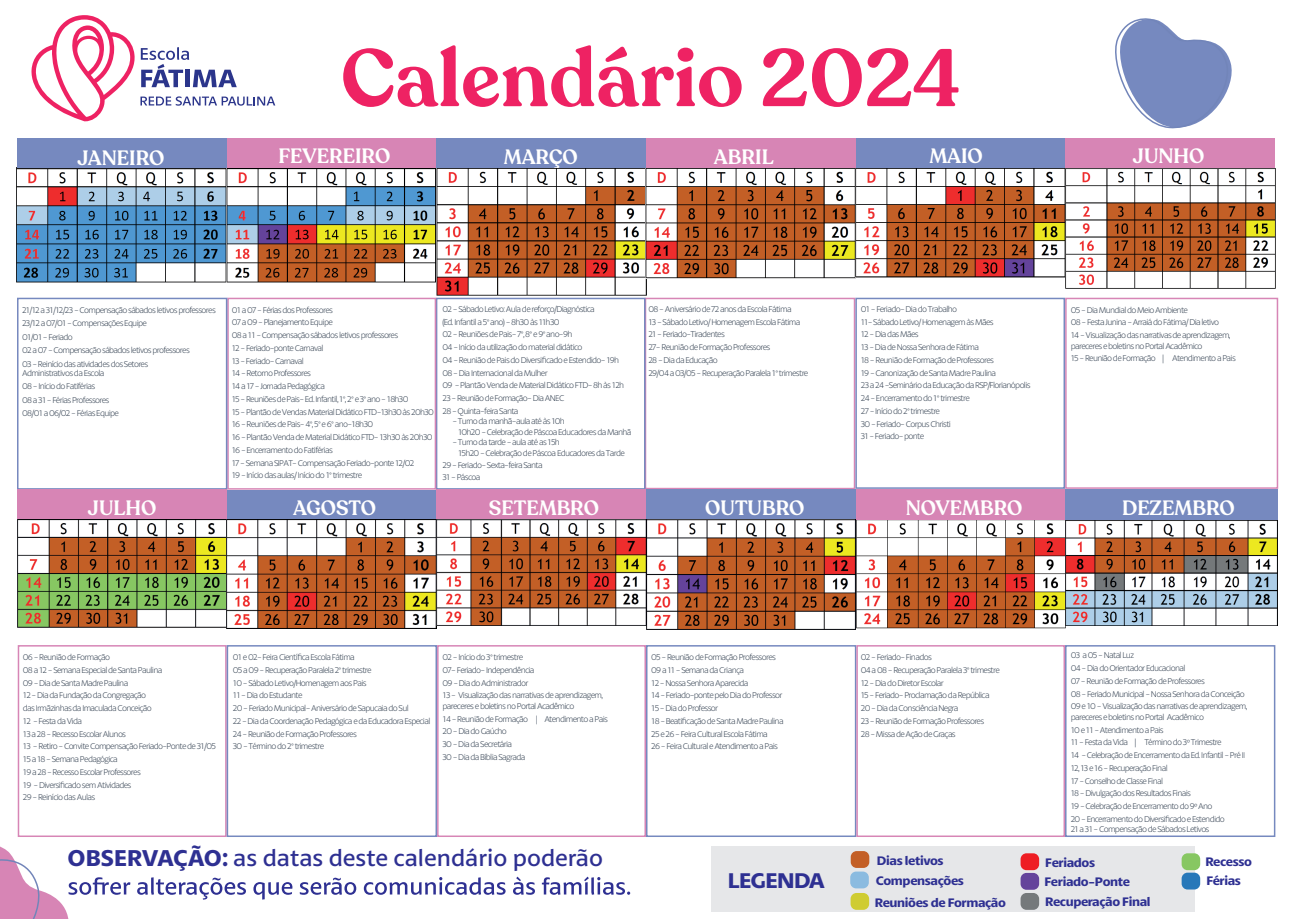
<style>
.page{position:relative;width:1289px;height:919px;background:#fff}
.page>*{position:absolute;margin:0;border:0;box-sizing:border-box;transform-origin:0 0}
.t1{font:600 80.55px "Recoleta";color:#ee2263}
.t2{font:24px "Petala Pro";color:#2e3092}
.t3{font:600 22.35px "Petala Pro";letter-spacing:-.03em;color:#2e3092}
.t4{font:600 20.55px "Recoleta";color:#fff}
.t5{font:600 12.9px/20.2px "Petala Pro";letter-spacing:-.03em;color:#2e3092}
.t6{font:300 8.7px/12.8px "Petala Pro";letter-spacing:-.08em;color:#2d3b4c}
.s1{font-weight:600}
</style>
<div class="page">
<img style="left:855px;top:519px;width:211px;height:110px">
<div style="left:711px;top:846px;width:483px;height:65px;background:#e6e7e9"></div>
<div style="left:644px;top:298px;width:211px;height:191px;border:2px solid #d786b6"></div>
<div style="left:1065px;top:298px;width:213px;height:191px;border:2px solid #d786b6"></div>
<div style="left:436px;top:298px;width:209px;height:191px;border:2px solid #7689bf"></div>
<div style="left:855px;top:298px;width:210px;height:191px;border:2px solid #7689bf"></div>
<div style="left:227px;top:298px;width:209px;height:191px;border:2px solid #d786b6"></div>
<div style="left:18px;top:645px;width:209px;height:191px;border:2px solid #d786b6"></div>
<div style="left:437px;top:645px;width:209px;height:191px;border:2px solid #d786b6"></div>
<div style="left:227px;top:138px;width:209px;height:30px;background:#d785b5"></div>
<div style="left:436px;top:138px;width:211px;height:30px;background:#7689bf"></div>
<div style="left:17px;top:298px;width:210px;height:191px;border:2px solid #7689bf"></div>
<div style="left:227px;top:645px;width:210px;height:191px;border:2px solid #7689bf"></div>
<div style="left:646px;top:645px;width:210px;height:191px;border:2px solid #7689bf"></div>
<div style="left:1064px;top:645px;width:211px;height:191px;border:2px solid #7689bf"></div>
<div style="left:646px;top:138px;width:209px;height:30px;background:#d785b5"></div>
<div style="left:855px;top:138px;width:210px;height:30px;background:#7689bf"></div>
<div style="left:226px;top:489px;width:210px;height:30px;background:#7689bf"></div>
<div style="left:17px;top:489px;width:210px;height:30px;background:#d785b5"></div>
<div style="left:644px;top:489px;width:211px;height:30px;background:#7689bf"></div>
<div style="left:856px;top:645px;width:208px;height:191px;border:2px solid #d786b6"></div>
<div style="left:855px;top:489px;width:210px;height:30px;background:#d785b5"></div>
<div style="left:1064px;top:489px;width:213px;height:30px;background:#7689bf"></div>
<div style="left:850px;top:851px;width:19px;height:16px;background:#c35f26;border-radius:6px"></div>
<div style="left:1020px;top:853px;width:19px;height:17px;background:#ee1d23;border-radius:6px"></div>
<div style="left:1181px;top:853px;width:19px;height:17px;background:#87c762;border-radius:6px"></div>
<div style="left:850px;top:892px;width:19px;height:17px;background:#cfcc32;border-radius:6px"></div>
<div style="left:850px;top:871px;width:18px;height:17px;background:#8bbbe0;border-radius:6px"></div>
<div style="left:1020px;top:872px;width:19px;height:17px;background:#64439b;border-radius:6px"></div>
<div style="left:1020px;top:892px;width:19px;height:17px;background:#75797b;border-radius:6px"></div>
<div style="left:1181px;top:872px;width:19px;height:17px;background:#2778b9;border-radius:6px"></div>
<svg style="left:1115px;top:18px;width:117px;height:111px"></svg>
<svg style="left:0;top:830px;width:630px;height:88px"></svg>
<svg style="left:31px;top:15px;width:244px;height:106px"></svg>
<img style="left:16px;top:167px;width:420px;height:115px">
<div style="left:17px;top:138px;width:209px;height:30px;background:#7689bf"></div>
<img style="left:436px;top:168px;width:211px;height:128px">
<img style="left:646px;top:168px;width:419px;height:110px">
<img style="left:1065px;top:168px;width:209px;height:120px">
<div style="left:1065px;top:138px;width:209px;height:30px;background:#d785b5"></div>
<img style="left:17px;top:519px;width:419px;height:109px">
<div style="left:436px;top:489px;width:210px;height:30px;background:#d785b5"></div>
<img style="left:646px;top:519px;width:209px;height:110px">
<img style="left:436px;top:519px;width:210px;height:107px">
<img style="left:1065px;top:520px;width:212px;height:105px">
<h1 class="t1" style="left:341px;top:28px;width:620px">Calendário 2024</h1>
<h3 class="t4" style="left:278px;top:143px;width:113px">FEVEREIRO</h3>
<h3 class="t4" style="left:503px;top:144px;width:76px">MARÇO</h3>
<h3 class="t4" style="left:714px;top:144px;width:61px">ABRIL</h3>
<h3 class="t4" style="left:929px;top:143px;width:55px">MAIO</h3>
<h3 class="t4" style="left:78px;top:145px;width:88px">JANEIRO</h3>
<h3 class="t4" style="left:1132px;top:144px;width:73px">JUNHO</h3>
<p class="t6" style="left:22px;top:303px;width:195px;line-height:13.5px">21/12 a 31/12/23 - Compensação sábados letivos professores 23/12 a 07/01 - Compensações Equipe<br>01/01 - Feriado<br>02 a 07 - Compensação sábados letivos professores<br>03 - Reinício das atividades dos Setores</p>
<p class="t6" style="left:22px;top:366px;width:98px;line-height:13.5px">Administrativos da Escola<br>08 - Início do Fatiférias<br>08 a 31 - Férias Professores<br>08/01 a 06/02 - Férias Equipe</p>
<p class="t6" style="left:232px;top:304px;width:204px">01 a 07 - Férias dos Professores<br>07 a 09 - Planejamento Equipe<br>08 a 11 - Compensação sábados letivos professores<br>12 - Feriado-ponte Carnaval<br>13 - Feriado- Carnaval<br>14 - Retorno Professores<br>14 a 17 - Jornada Pedagógica<br>15 - Reuniões de Pais- Ed. Infantil, 1°, 2° e 3° ano - 18h30<br>15 - Plantão de Vendas Material Didático FTD-13h30 às 20h30<br>16 - Reuniões de Pais- 4°, 5° e 6° ano-18h30<br>16 - Plantão Venda de Material Didático FTD- 13h30 às 20h30<br>16 - Encerramento do Fatiférias<br>17 - Semana SIPAT- Compensação Feriado-ponte 12/02<br>19 - Início das aulas/ Início do 1° trimestre</p>
<p class="t6" style="left:442px;top:303px;width:183px">02 - Sábado Letivo: Aula de reforço/Diagnóstica<br>(Ed. Infantil a 5° ano) - 8h30 às 11h30<br>02 - Reuniões de Pais- 7°, 8° e 9° ano-9h<br>04 - Início da utilização do material didático<br>04 - Reunião de Pais do Diversificado e Estendido- 19h 08 - Dia Internacional da Mulher<br>09 - Plantão Venda de Material Didático FTD- 8h às 12h 23 - Reunião de Formação- Dia ANEC<br>28 - Quinta-feira Santa</p>
<p class="t6" style="left:458px;top:416px;width:175px;line-height:10.5px;text-indent:-6px">- Turno da manhã-aula até às 10h<br>10h20 - Celebração de Páscoa Educadores da Manhã</p>
<p class="t6" style="left:458px;top:437px;width:168px;line-height:10.5px;text-indent:-6px">- Turno da tarde - aula até as 15h<br>15h20 - Celebração de Páscoa Educadores da Tarde</p>
<p class="t6" style="left:442px;top:459px;width:102px;line-height:12px">29 - Feriado- Sexta-feira Santa<br>31 - Páscoa</p>
<p class="t6" style="left:648px;top:303px;width:161px">08 - Aniversário de 72 anos da Escola Fátima<br>13 - Sábado Letivo/ Homenagem Escola Fátima 21 - Feriado-Tiradentes<br>27- Reunião de Formação Professores<br>28 - Dia da Educação<br>29/04 a 03/05 - Recuperação Paralela 1° trimestre</p>
<p class="t6" style="left:860px;top:303px;width:171px">01 - Feriado- Dia do Trabalho<br>11- Sábado Letivo/ Homenagem às Mães<br>12 - Dia das Mães<br>13 - Dia de Nossa Senhora de Fátima<br>18 - Reunião de Formação de Professores<br>19 - Canonização de Santa Madre Paulina<br>23 a 24 -Seminário da Educação da RSP/Florianópolis<br>24 - Encerramento do 1° trimestre<br>27 - Início do 2° trimestre<br>30 - Feriado- Corpus Christi<br>31 - Feriado- ponte</p>
<p class="t6" style="left:1070px;top:304px;width:161px">05 - Dia Mundial do Meio Ambiente<br>08 - Festa Junina - Arraiá do Fátima/ Dia letivo<br>14 - Visualização das narrativas de aprendizagem,</p>
<p class="t6" style="left:1070px;top:340px;width:167px">pareceres e boletins no Portal Acadêmico<br>15 - Reunião de Formação | Atendimento a Pais</p>
<h3 class="t4" style="left:88px;top:494px;width:68px">JULHO</h3>
<h3 class="t4" style="left:293px;top:495px;width:84px">AGOSTO</h3>
<h3 class="t4" style="left:705px;top:494px;width:101px">OUTUBRO</h3>
<h3 class="t4" style="left:905px;top:494px;width:118px">NOVEMBRO</h3>
<h3 class="t4" style="left:1122px;top:495px;width:114px">DEZEMBRO</h3>
<h3 class="t4" style="left:489px;top:495px;width:112px">SETEMBRO</h3>
<p class="t6" style="left:23px;top:651px;width:194px">06 - Reunião de Formação<br>08 a 12 - Semana Especial de Santa Paulina<br>09 - Dia de Santa Madre Paulina<br>12 - Dia da Fundação da Congregação<br>das Irmãzinhas da Imaculada Conceição<br>12 - Festa da Vida<br>13 a 28 - Recesso Escolar Alunos<br>13 - Retiro - Convite Compensação Feriado-Ponte de 31/05<br>15 a 18 - Semana Pedagógica<br>19 a 28 - Recesso Escolar Professores<br>19 - Diversificado sem Atividades<br>29 - Reinício das Aulas</p>
<p class="t6" style="left:233px;top:651px;width:199px">01 e 02- Feira Científica Escola Fátima<br>05 a 09 - Recuperação Paralela 2° trimestre<br>10 - Sábado Letivo/Homenagem aos Pais<br>11 - Dia do Estudante<br>20 - Feriado Municipal- Aniversário de Sapucaia do Sul<br>22 - Dia da Coordenação Pedagógica e da Educadora Especial 24 - Reunião de Formação Professores<br>30 - Término do 2° trimestre</p>
<p class="t6" style="left:442px;top:651px;width:162px">02 - Início do 3° trimestre<br>07- Feriado- Independência<br>09 - Dia do Administrador<br>13 - Visualização das narrativas de aprendizagem,</p>
<p class="t6" style="left:442px;top:700px;width:167px">pareceres e boletins no Portal Acadêmico<br>14 - Reunião de Formação | Atendimento a Pais<br>20 - Dia do Gaúcho<br>30 - Dia da Secretária<br>30 - Dia da Bíblia Sagrada</p>
<h2 class="t2" style="left:68px;top:844px;width:537px"><span class="s1">OBSERVAÇÃO:</span> as datas deste calendário poderão</h2>
<p class="t6" style="left:651px;top:651px;width:134px">05 - Reunião de Formação Professores 09 a 11 - Semana da Criança<br>12 - Nossa Senhora Aparecida<br>14 - Feriado-ponte pelo Dia do Professor 15 - Dia do Professor<br>18 - Beatificação de Santa Madre Paulina 25 e 26 - Feira Cultural Escola Fátima<br>26 - Feira Cultural e Atendimento a Pais</p>
<p class="t6" style="left:860px;top:651px;width:141px">02 - Feriado- Finados<br>04 a 08 - Recuperação Paralela 3° trimestre<br>12 - Dia do Diretor Escolar<br>15 - Feriado- Proclamação da República<br>20 - Dia da Consciência Negra<br>23 - Reunião de Formação Professores<br>28 - Missa de Ação de Graças</p>
<p class="t6" style="left:1070px;top:649px;width:178px">03 a 05 - Natal Luz<br>04 - Dia do Orientador Educacional<br>07 - Reunião de Formação de Professores<br>08 - Feriado Municipal - Nossa Senhora da Conceição 09 e 10 - Visualização das narrativas de aprendizagem,</p>
<p class="t6" style="left:1070px;top:710px;width:176px">pareceres e boletins no Portal Acadêmico<br>10 e 11 - Atendimento a Pais<br>11 - Festa da Vida | Término do 3º Trimestre<br>14 - Celebração de Encerramento da Ed. Infantil - Pré II 12, 13 e 16 - Recuperação Final<br>17 - Conselho de Classe Final<br>18 - Divulgação dos Resultados Finais<br>19 - Celebração de Encerramento do 9º Ano<br>20 - Encerramento do Diversificado e Estendido</p>
<p class="t6" style="left:1070px;top:823px;width:140px">21 a 31 - Compensação de Sábados Letivos</p>
<h3 class="t3" style="left:727px;top:867px;width:99px">LEGENDA</h3>
<h3 class="t5" style="left:877px;top:850px;width:68px">Dias letivos</h3>
<h3 class="t5" style="left:1045px;top:852px;width:51px">Feriados</h3>
<h3 class="t5" style="left:875px;top:870px;width:90px">Compensações</h3>
<h3 class="t5" style="left:1044px;top:871px;width:107px">Feriado-Ponte<br>Recuperação Final</h3>
<h3 class="t5" style="left:874px;top:892px;width:133px">Reuniões de Formação</h3>
<h3 class="t5" style="left:1205px;top:852px;width:48px">Recesso</h3>
<h3 class="t5" style="left:1206px;top:870px;width:36px">Férias</h3>
</div>
